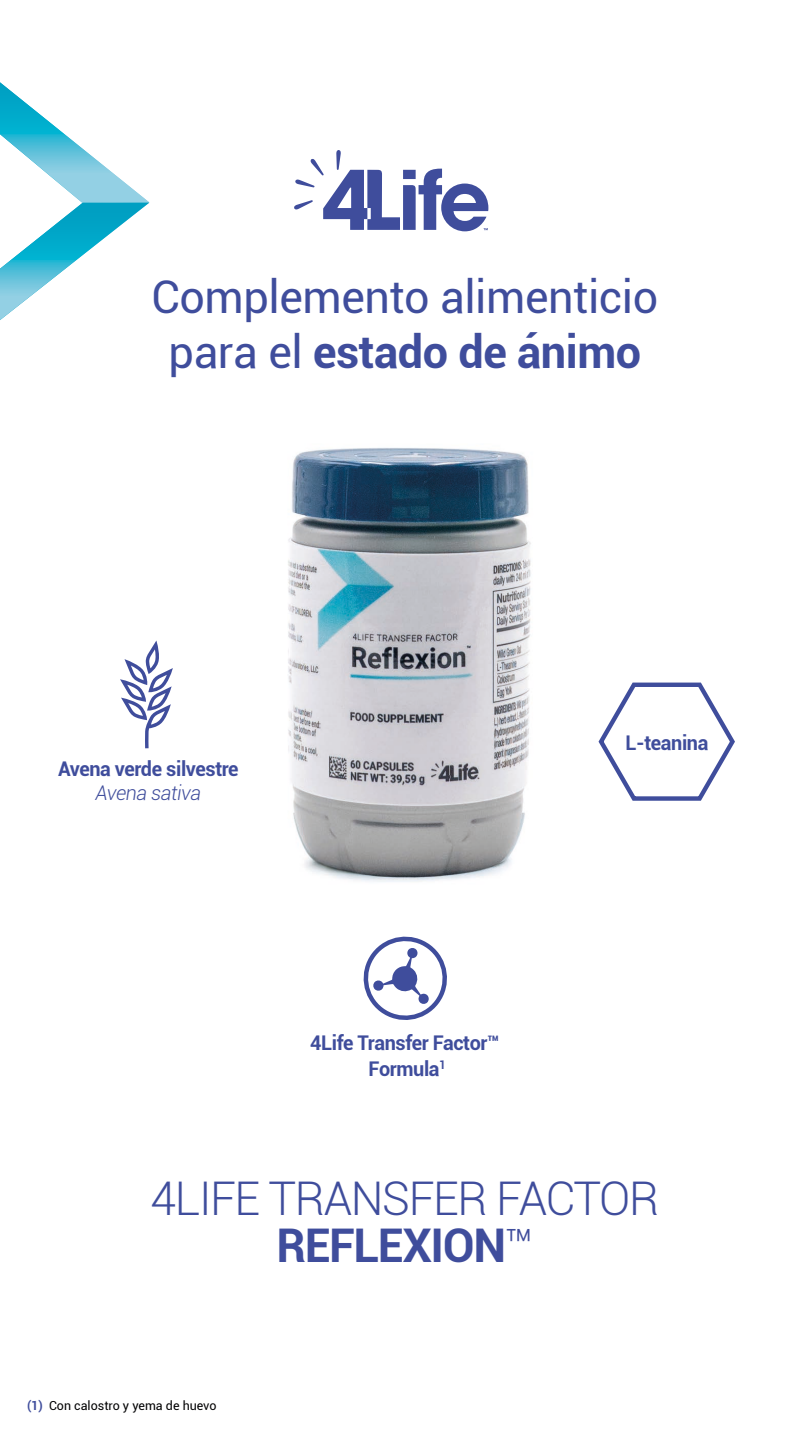
<style>
.page{position:relative;width:810px;height:1440px;background:#fff}
.page>*{position:absolute;margin:0;border:0;box-sizing:border-box;transform-origin:0 0}
.t1{font:300 46.42px/47.1px "Roboto";letter-spacing:-.03em;color:#3f4d9c;text-align:center}
.t2{font:45px/55.5px "Roboto";letter-spacing:-.01em;color:#3f4d9c;text-align:center}
.t3{font:700 20.25px/25.5px "Roboto";letter-spacing:-.02em;color:#3f4d9c;text-align:center}
.t4{font:italic 300 20.25px "Roboto";letter-spacing:-.02em;color:#3f4d9c}
.t5{font:12.45px "Roboto";color:#020203}
.s1{font-weight:700}
.s2{font-weight:700;color:#3f4d9c}
</style>
<div class="page">
<svg style="left:294px;top:150px;width:194px;height:81px"></svg>
<svg style="left:120px;top:640px;width:53px;height:108px"></svg>
<img style="left:288px;top:448px;width:243px;height:434px">
<svg style="left:598px;top:682px;width:137px;height:119px"></svg>
<svg style="left:363px;top:936px;width:84px;height:84px"></svg>
<svg style="left:0;top:82px;width:149px;height:238px"></svg>
<h2 class="t2" style="left:151px;top:267px;width:509px">Complemento alimenticio para el <span class="s1">estado de ánimo</span></h2>
<p class="t3" style="left:58px;top:755px;width:182px">Avena verde silvestre</p>
<p class="t4" style="left:96px;top:779px;width:107px">Avena sativa</p>
<p class="t3" style="left:310px;top:1029px;width:191px">4Life Transfer Factor™<br>Formula<sup>1</sup></p>
<p class="t3" style="left:626px;top:729px;width:84px">L-teanina</p>
<h1 class="t1" style="left:151px;top:1174px;width:510px">4LIFE TRANSFER FACTOR<br><span class="s1">REFLEXION</span>™</h1>
<p class="t5" style="left:27px;top:1397px;width:191px"><span class="s2">(1)</span> Con calostro y yema de huevo</p>
</div>
